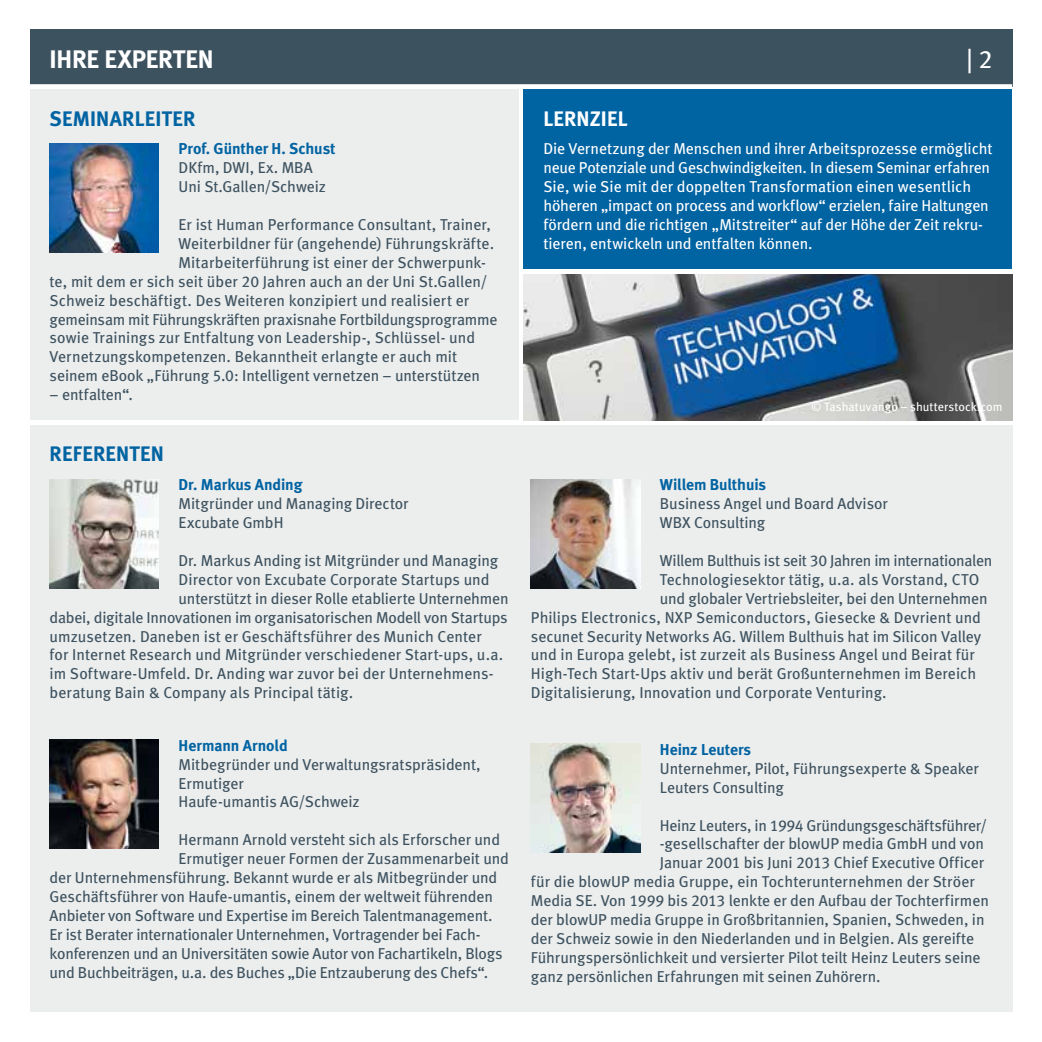
<style>
.page{position:relative;width:1042px;height:1042px;background:#fff}
.page>*{position:absolute;margin:0;border:0;box-sizing:border-box;transform-origin:0 0}
.t1{font:700 25.38px "SZ Meta Tab";color:#fff}
.t2{font:25.38px "SZ Meta Tab";color:#fff}
.t3{font:700 21px "SZ Meta Tab";letter-spacing:.025em;color:#0063a2}
.t4{font:700 21px "SZ Meta Tab";letter-spacing:.02em;color:#fff}
.t5{font:15.75px/18.9px "SZ Meta Tab";letter-spacing:.01em;color:#3d525f}
.t6{font:15.75px/18.9px "SZ Meta Tab";letter-spacing:.005em;color:#fff}
.t7{font:15.75px "SZ Meta Tab";letter-spacing:-.01em;color:#3d525f}
.t8{font:700 15.75px "SZ Meta Tab";letter-spacing:.005em;color:#0063a2}
.t9{font:12.25px "SZ Meta Tab";letter-spacing:.015em;color:#fff}
</style>
<div class="page">
<div style="left:30px;top:30px;width:982px;height:57px;background:#3d525f"></div>
<div style="left:30px;top:84px;width:982px;height:5px;background:#fff"></div>
<div style="left:30px;top:89px;width:488px;height:331px;background:#eceded"></div>
<img style="left:50px;top:143px;width:109px;height:109px">
<div style="left:30px;top:425px;width:982px;height:587px;background:#eceded"></div>
<img style="left:50px;top:479px;width:109px;height:109px">
<img style="left:50px;top:739px;width:109px;height:110px">
<img style="left:531px;top:479px;width:109px;height:109px">
<img style="left:531px;top:744px;width:109px;height:109px">
<div style="left:523px;top:89px;width:489px;height:180px;background:#0063a2"></div>
<img style="left:523px;top:274px;width:489px;height:146px">
<h1 class="t1" style="left:50px;top:44px;width:165px">IHRE EXPERTEN</h1>
<h1 class="t2" style="left:966px;top:45px;width:27px">| 2</h1>
<h2 class="t3" style="left:50px;top:106px;width:147px">SEMINARLEITER</h2>
<p class="t8" style="left:179px;top:140px;width:158px">Prof. Günther H. Schust</p>
<p class="t5" style="left:179px;top:158px;width:149px">DKfm, DWI, Ex. MBA<br>Uni St.Gallen/Schweiz</p>
<p class="t5" style="left:179px;top:215px;width:314px">Er ist Human Performance Consultant, Trainer,</p>
<p class="t5" style="left:179px;top:234px;width:317px">Weiterbildner für (angehende) Führungskräfte.</p>
<p class="t5" style="left:179px;top:253px;width:309px">Mitarbeiterführung ist einer der Schwerpunk-</p>
<p class="t5" style="left:50px;top:272px;width:439px">te, mit dem er sich seit über 20 Jahren auch an der Uni St.Gallen/</p>
<p class="t5" style="left:50px;top:290px;width:421px">Schweiz beschäftigt. Des Weiteren konzipiert und realisiert er</p>
<p class="t5" style="left:50px;top:309px;width:449px">gemeinsam mit Führungskräften praxisnahe Fortbildungsprogramme</p>
<p class="t5" style="left:50px;top:328px;width:427px">sowie Trainings zur Entfaltung von Leadership-, Schlüssel- und</p>
<p class="t5" style="left:50px;top:347px;width:409px">Vernetzungskompetenzen. Bekanntheit erlangte er auch mit</p>
<p class="t5" style="left:50px;top:366px;width:432px">seinem eBook „Führung 5.0: Intelligent vernetzen – unterstützen</p>
<p class="t5" style="left:50px;top:385px;width:85px">– entfalten“.</p>
<h2 class="t4" style="left:543px;top:106px;width:86px">LERNZIEL</h2>
<p class="t6" style="left:543px;top:139px;width:450px">Die Vernetzung der Menschen und ihrer Arbeitsprozesse ermöglicht neue Potenziale und Geschwindigkeiten. In diesem Seminar erfahren Sie, wie Sie mit der doppelten Transformation einen wesentlich höheren „impact on process and workflow“ erzielen, faire Haltungen fördern und die richtigen „Mitstreiter“ auf der Höhe der Zeit rekru&shy;tieren, entwickeln und entfalten können.</p>
<p class="t9" style="left:811px;top:400px;width:192px">© Tashatuvango – shutterstock.com</p>
<h2 class="t3" style="left:50px;top:442px;width:116px">REFERENTEN</h2>
<p class="t8" style="left:179px;top:475px;width:125px">Dr. Markus Anding</p>
<p class="t5" style="left:179px;top:494px;width:231px">Mitgründer und Managing Director<br>Excubate GmbH</p>
<p class="t5" style="left:179px;top:551px;width:321px">Dr. Markus Anding ist Mitgründer und Managing</p>
<p class="t5" style="left:179px;top:570px;width:312px">Director von Excubate Corporate Startups und</p>
<p class="t5" style="left:179px;top:588px;width:331px">unterstützt in dieser Rolle etablierte Unternehmen</p>
<p class="t5" style="left:50px;top:607px;width:459px">dabei, digitale Innovationen im organisatorischen Modell von Startups</p>
<p class="t5" style="left:50px;top:626px;width:433px">umzusetzen. Daneben ist er Geschäftsführer des Munich Center</p>
<p class="t5" style="left:50px;top:645px;width:455px">for Internet Research und Mitgründer verschiedener Start-ups, u.a.</p>
<p class="t5" style="left:50px;top:664px;width:444px">im Software-Umfeld. Dr. Anding war zuvor bei der Unternehmens-</p>
<p class="t5" style="left:50px;top:683px;width:305px">beratung Bain &amp; Company als Principal tätig.</p>
<p class="t8" style="left:179px;top:736px;width:110px">Hermann Arnold</p>
<p class="t5" style="left:179px;top:754px;width:304px">Mitbegründer und Verwaltungsratspräsident,<br>Ermutiger<br>Haufe-umantis AG/Schweiz</p>
<p class="t5" style="left:179px;top:830px;width:323px">Hermann Arnold versteht sich als Erforscher und</p>
<p class="t5" style="left:179px;top:849px;width:332px">Ermutiger neuer Formen der Zusammenarbeit und</p>
<p class="t5" style="left:50px;top:868px;width:449px">der Unternehmensführung. Bekannt wurde er als Mitbegründer und</p>
<p class="t5" style="left:50px;top:887px;width:445px">Geschäftsführer von Haufe-umantis, einem der weltweit führenden</p>
<p class="t5" style="left:50px;top:906px;width:444px">Anbieter von Software und Expertise im Bereich Talentmanagement.</p>
<p class="t5" style="left:50px;top:924px;width:431px">Er ist Berater internationaler Unternehmen, Vortragender bei Fach-</p>
<p class="t5" style="left:50px;top:943px;width:454px">konferenzen und an Universitäten sowie Autor von Fachartikeln, Blogs</p>
<p class="t5" style="left:50px;top:962px;width:440px">und Buchbeiträgen, u.a. des Buches „Die Entzauberung des Chefs“.</p>
<p class="t8" style="left:660px;top:475px;width:108px">Willem Bulthuis</p>
<p class="t5" style="left:660px;top:494px;width:229px">Business Angel und Board Advisor<br>WBX Consulting</p>
<p class="t7" style="left:660px;top:551px;width:334px">Willem Bulthuis ist seit 30 Jahren im internationalen</p>
<p class="t5" style="left:660px;top:570px;width:321px">Technologiesektor tätig, u.a. als Vorstand, CTO</p>
<p class="t5" style="left:660px;top:588px;width:329px">und globaler Vertriebsleiter, bei den Unternehmen</p>
<p class="t5" style="left:531px;top:607px;width:451px">Philips Electronics, NXP Semiconductors, Giesecke &amp; Devrient und</p>
<p class="t5" style="left:531px;top:626px;width:452px">secunet Security Networks AG. Willem Bulthuis hat im Silicon Valley</p>
<p class="t5" style="left:531px;top:645px;width:445px">und in Europa gelebt, ist zurzeit als Business Angel und Beirat für</p>
<p class="t5" style="left:531px;top:664px;width:447px">High-Tech Start-Ups aktiv und berät Großunternehmen im Bereich</p>
<p class="t5" style="left:531px;top:683px;width:357px">Digitalisierung, Innovation und Corporate Venturing.</p>
<p class="t8" style="left:660px;top:740px;width:93px">Heinz Leuters</p>
<p class="t5" style="left:660px;top:759px;width:320px">Unternehmer, Pilot, Führungsexperte &amp; Speaker<br>Leuters Consulting</p>
<p class="t7" style="left:660px;top:816px;width:328px">Heinz Leuters, in 1994 Gründungsgeschäftsführer/</p>
<p class="t5" style="left:660px;top:834px;width:325px">-gesellschafter der blowUP media GmbH und von</p>
<p class="t5" style="left:660px;top:853px;width:325px">Januar 2001 bis Juni 2013 Chief Executive Officer</p>
<p class="t5" style="left:531px;top:872px;width:445px">für die blowUP media Gruppe, ein Tochterunternehmen der Ströer</p>
<p class="t5" style="left:531px;top:891px;width:459px">Media SE. Von 1999 bis 2013 lenkte er den Aufbau der Tochterfirmen</p>
<p class="t5" style="left:531px;top:910px;width:455px">der blowUP media Gruppe in Großbritannien, Spanien, Schweden, in</p>
<p class="t5" style="left:531px;top:929px;width:444px">der Schweiz sowie in den Niederlanden und in Belgien. Als gereifte</p>
<p class="t5" style="left:531px;top:948px;width:451px">Führungspersönlichkeit und versierter Pilot teilt Heinz Leuters seine</p>
<p class="t5" style="left:531px;top:966px;width:351px">ganz persönlichen Erfahrungen mit seinen Zuhörern.</p>
</div>
